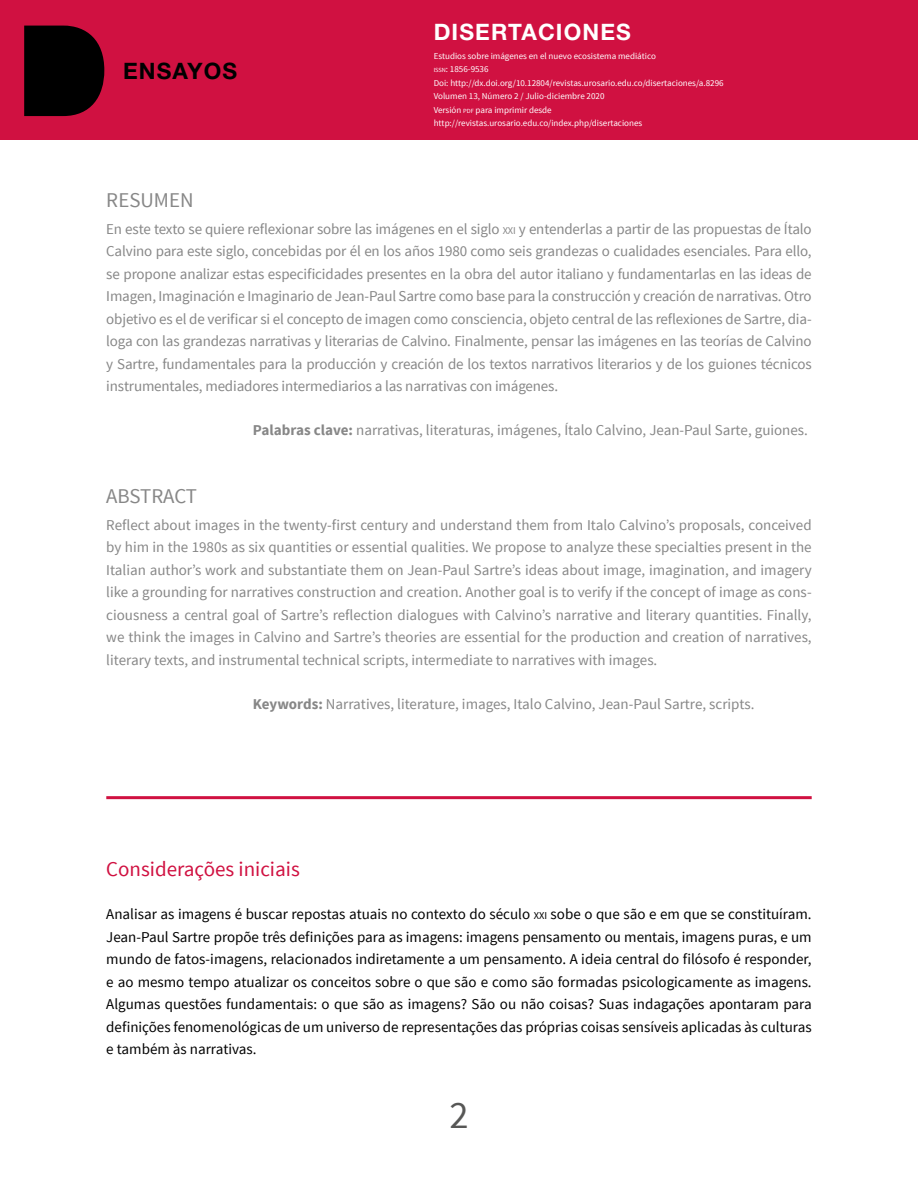
<style>
.page{position:relative;width:918px;height:1188px;background:#fff}
.page>*{position:absolute;margin:0;border:0;box-sizing:border-box;transform-origin:0 0}
.t1{font:38.4px "Source Sans Pro";color:#575756}
.t2{font:700 22.65px "Helvetica Neue LT Std";letter-spacing:.05em;color:#fff}
.t3{font:700 22.65px "Helvetica Neue LT Std";letter-spacing:.05em;color:#000}
.t4{font:21px "Source Sans Pro";color:#d01141}
.t5{font:21px "Source Sans Pro";color:#878787}
.t6{font:15px/22.5px "Source Sans Pro";color:#878787;text-align:justify}
.t7{font:15px/22.5px "Source Sans Pro";color:#000;text-align:justify}
.t8{font:9px/13.5px "Source Sans Pro";color:#fff}
.s1{font-size:6.3px}
.s2{font-size:10.5px}
.s3{font-weight:700}
</style>
<div class="page">
<div style="left:0;top:0;width:918px;height:139px;background:#d01141"></div>
<svg style="left:24px;top:26px;width:80px;height:90px;background:#130105"></svg>
<hr style="left:106px;top:796px;width:706px;height:3px;background:#d01141">
<h2 class="t3" style="left:123px;top:57px;width:116px">ENSAYOS</h2>
<h2 class="t2" style="left:434px;top:18px;width:199px">DISERTACIONES</h2>
<p class="t8" style="left:434px;top:49px;width:292px">Estudios sobre imágenes en el nuevo ecosistema mediático<br><span class="s1">ISSN</span>: 1856-9536<br>Doi: http://dx.doi.org/10.12804/revistas.urosario.edu.co/disertaciones/a.8296<br>Volumen 13, Número 2 / Julio-diciembre 2020<br>Versión <span class="s1">PDF</span> para imprimir desde http://revistas.urosario.edu.co/index.php/disertaciones</p>
<h3 class="t5" style="left:106px;top:187px;width:89px">RESUMEN</h3>
<p class="t6" style="left:106px;top:218px;width:707px">En este texto se quiere reflexionar sobre las imágenes en el siglo <span class="s2">XXI</span> y entenderlas a partir de las propuestas de Ítalo Calvino para este siglo, concebidas por él en los años 1980 como seis grandezas o cualidades esenciales. Para ello, se propone analizar estas especificidades presentes en la obra del autor italiano y fundamentarlas en las ideas de Imagen, Imaginación e Imaginario de Jean-Paul Sartre como base para la construcción y creación de narrativas. Otro objetivo es el de verificar si el concepto de imagen como consciencia, objeto central de las reflexiones de Sartre, dia&shy;loga con las grandezas narrativas y literarias de Calvino. Finalmente, pensar las imágenes en las teorías de Calvino y Sartre, fundamentales para la producción y creación de los textos narrativos literarios y de los guiones técnicos instrumentales, mediadores intermediarios a las narrativas con imágenes.</p>
<p class="t6" style="left:253px;top:419px;width:556px"><span class="s3">Palabras clave:</span> narrativas, literaturas, imágenes, Ítalo Calvino, Jean-Paul Sarte, guiones.</p>
<h3 class="t5" style="left:106px;top:483px;width:92px">ABSTRACT</h3>
<p class="t6" style="left:106px;top:514px;width:707px">Reflect about images in the twenty-first century and understand them from Italo Calvino’s proposals, conceived by him in the 1980s as six quantities or essential qualities. We propose to analyze these specialties present in the Italian author’s work and substantiate them on Jean-Paul Sartre’s ideas about image, imagination, and imagery like a grounding for narratives construction and creation. Another goal is to verify if the concept of image as cons&shy;ciousness a central goal of Sartre’s reflection dialogues with Calvino’s narrative and literary quantities. Finally, we think the images in Calvino and Sartre’s theories are essential for the production and creation of narratives, literary texts, and instrumental technical scripts, intermediate to narratives with images.</p>
<p class="t6" style="left:253px;top:693px;width:503px"><span class="s3">Keywords:</span> Narratives, literature, images, Italo Calvino, Jean-Paul Sartre, scripts.</p>
<h3 class="t4" style="left:106px;top:856px;width:195px">Considerações iniciais</h3>
<p class="t7" style="left:106px;top:903px;width:707px">Analisar as imagens é buscar repostas atuais no contexto do século <span class="s2">XXI</span> sobe o que são e em que se constituíram.<br>Jean-Paul Sartre propõe três definições para as imagens: imagens pensamento ou mentais, imagens puras, e um mundo de fatos-imagens, relacionados indiretamente a um pensamento. A ideia central do filósofo é responder, e ao mesmo tempo atualizar os conceitos sobre o que são e como são formadas psicologicamente as imagens.<br>Algumas questões fundamentais: o que são as imagens? São ou não coisas? Suas indagações apontaram para definições fenomenológicas de um universo de representações das próprias coisas sensíveis aplicadas às culturas e também às narrativas.</p>
<h1 class="t1" style="left:449px;top:1092px;width:21px">2</h1>
</div>
